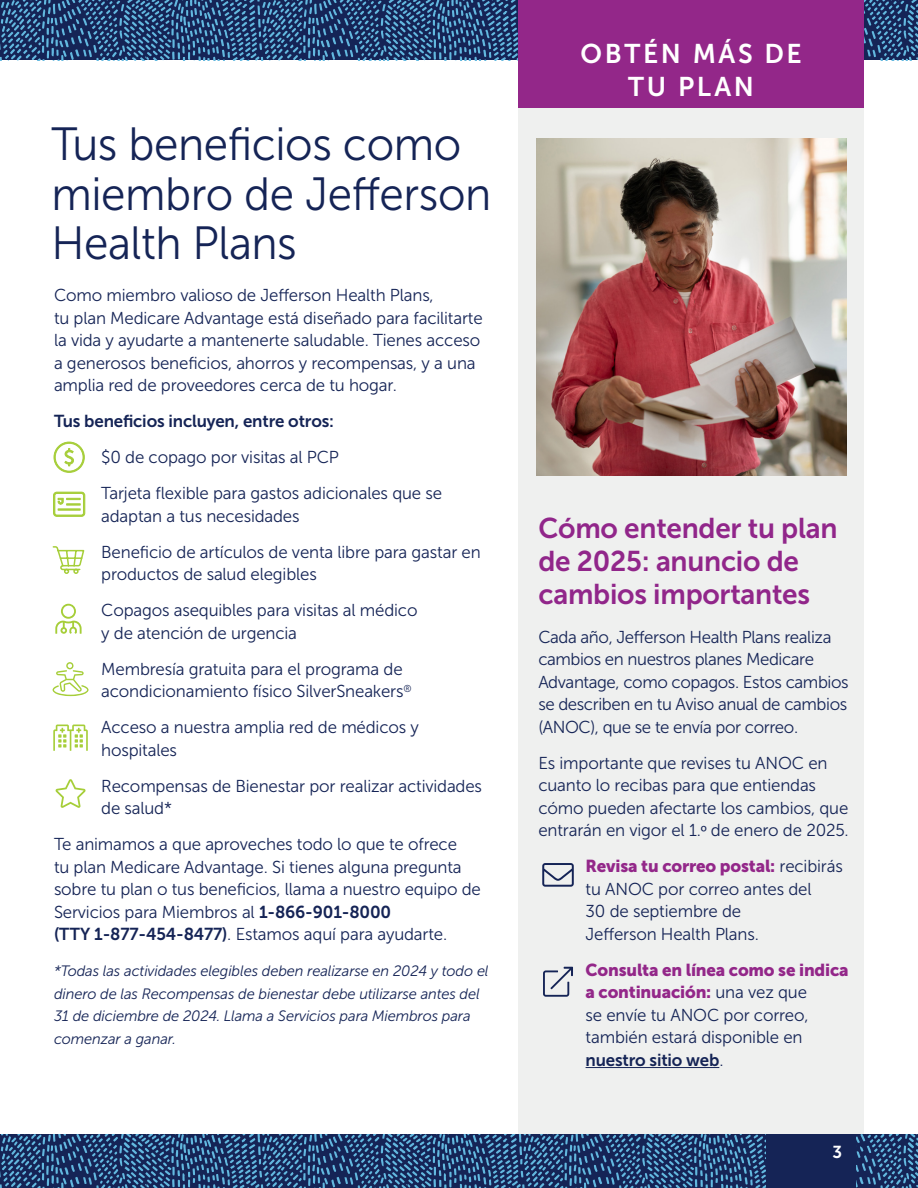
<style>
.page{position:relative;width:918px;height:1188px;background:#fff}
.page>*{position:absolute;margin:0;border:0;box-sizing:border-box;transform-origin:0 0}
.Content_-_Header-H2{font:46.5px/49.5px "Museo Sans 300";letter-spacing:-.01em;color:#152456;scale:.95 1}
.Content_-_Sidebar-Header-H3{font:28.5px/33px "Museo Sans 700";letter-spacing:-.01em;color:#91268a}
.Content_-_Section_Headers-H1{font:27px/33px "Museo Sans 700";letter-spacing:.1em;color:#fff;text-align:center}
.Content_-_Body-P{font:17.25px/22.5px "Museo Sans 300";letter-spacing:-.01em;color:#152456}
.Content_-_Body-P-2{font:17.25px "Museo Sans 700";letter-spacing:-.01em;color:#152456}
.t1{font:17.25px "Museo Sans 700";color:#fff}
.Content_-_Body-P-3{font:italic 15px/22.5px "Museo Sans 300";letter-spacing:-.01em;color:#152456}
.s1{font-family:"Museo Sans 700"}
.s2{font-family:"Myriad Pro"}
.s3{font-family:"Museo Sans 900";color:#932789}
</style>
<div class="page">
<svg style="left:0;top:1134px;width:918px;height:54px;background:#294b7a"></svg>
<div style="left:766px;top:1134px;width:90px;height:54px;background:#152456"></div>
<svg style="left:1px;top:0;width:917px;height:60px;background:#294b7a"></svg>
<hr style="left:0;top:0;width:1px;height:60px;background:#bfbfbf">
<div style="left:518px;top:0;width:346px;height:109px;background:#932789"></div>
<div style="left:518px;top:109px;width:346px;height:1025px;background:#eff0ef"></div>
<img style="left:536px;top:139px;width:310px;height:336px">
<hr style="left:586px;top:1067px;width:133px;height:1px;background:#152456">
<svg style="left:542px;top:863px;width:32px;height:24px"></svg>
<svg style="left:543px;top:967px;width:30px;height:30px"></svg>
<svg style="left:54px;top:442px;width:31px;height:31px"></svg>
<svg style="left:53px;top:492px;width:32px;height:25px"></svg>
<svg style="left:52px;top:546px;width:33px;height:28px"></svg>
<svg style="left:55px;top:604px;width:27px;height:30px"></svg>
<svg style="left:53px;top:662px;width:36px;height:34px"></svg>
<svg style="left:53px;top:725px;width:35px;height:26px"></svg>
<svg style="left:55px;top:779px;width:31px;height:29px"></svg>
<h2 class="Content_-_Header-H2" style="left:51px;top:120px;width:465px">Tus beneficios como miembro de Jefferson<br>Health Plans</h2>
<p class="Content_-_Body-P" style="left:54px;top:284px;width:430px">Como miembro valioso de Jefferson Health Plans,<br>tu plan Medicare Advantage está diseñado para facilitarte la vida y ayudarte a mantenerte saludable. Tienes acceso a generosos beneficios, ahorros y recompensas, y a una amplia red de proveedores cerca de tu hogar.</p>
<p class="Content_-_Body-P-2" style="left:54px;top:412px;width:282px">Tus beneficios incluyen, entre otros:</p>
<p class="Content_-_Body-P" style="left:101px;top:446px;width:239px">$0 de copago por visitas al PCP</p>
<p class="Content_-_Body-P" style="left:101px;top:482px;width:342px">Tarjeta flexible para gastos adicionales que se adaptan a tus necesidades</p>
<p class="Content_-_Body-P" style="left:101px;top:541px;width:381px">Beneficio de artículos de venta libre para gastar en productos de salud elegibles</p>
<p class="Content_-_Body-P" style="left:101px;top:599px;width:318px">Copagos asequibles para visitas al médico y de atención de urgencia</p>
<p class="Content_-_Body-P" style="left:101px;top:658px;width:312px">Membresía gratuita para el programa de acondicionamiento físico SilverSneakers<sup>®</sup></p>
<p class="Content_-_Body-P" style="left:101px;top:716px;width:319px">Acceso a nuestra amplia red de médicos y hospitales</p>
<p class="Content_-_Body-P" style="left:101px;top:775px;width:382px">Recompensas de Bienestar por realizar actividades de salud*</p>
<p class="Content_-_Body-P" style="left:54px;top:833px;width:428px">Te animamos a que aproveches todo lo que te ofrece<br>tu plan Medicare Advantage. Si tienes alguna pregunta sobre tu plan o tus beneficios, llama a nuestro equipo de Servicios para Miembros al <span class="s1">1-866-901-8000<br>(TTY 1-877-454-8477)</span>. Estamos aquí para ayudarte.</p>
<p class="Content_-_Body-P-3" style="left:54px;top:960px;width:436px">*Todas las actividades elegibles deben realizarse en 2024 y todo el dinero de las Recompensas de bienestar debe utilizarse antes del 31 de diciembre de 2024. Llama a Servicios para Miembros para comenzar a ganar.</p>
<h1 class="Content_-_Section_Headers-H1" style="left:581px;top:37px;width:223px">OBTÉN MÁS DE<br>TU PLAN</h1>
<h3 class="Content_-_Sidebar-Header-H3" style="left:539px;top:511px;width:300px">Cómo entender tu plan de 2025: anuncio de cambios importantes</h3>
<p class="Content_-_Body-P" style="left:538px;top:626px;width:312px">Cada año, Jefferson Health Plans realiza cambios en nuestros planes Medicare Advantage, como copagos. Estos cambios se describen en tu Aviso anual de cambios (ANOC), que se te envía por correo.</p>
<p class="Content_-_Body-P" style="left:538px;top:752px;width:312px">Es importante que revises tu ANOC en cuanto lo recibas para que entiendas cómo pueden afectarte los cambios, que entrarán en vigor el 1.<span class="s2">º</span> de enero de 2025.</p>
<p class="Content_-_Body-P" style="left:586px;top:855px;width:259px"><span class="s3">Revisa tu correo postal:</span> recibirás tu ANOC por correo antes del<br>30 de septiembre de<br>Jefferson Health Plans.</p>
<p class="Content_-_Body-P" style="left:586px;top:959px;width:265px"><span class="s3">Consulta en línea como se indica a continuación:</span> una vez que<br>se envíe tu ANOC por correo, también estará disponible en <span class="s1">nuestro sitio web</span>.</p>
<p class="t1" style="left:832px;top:1143px;width:11px">3</p>
</div>
